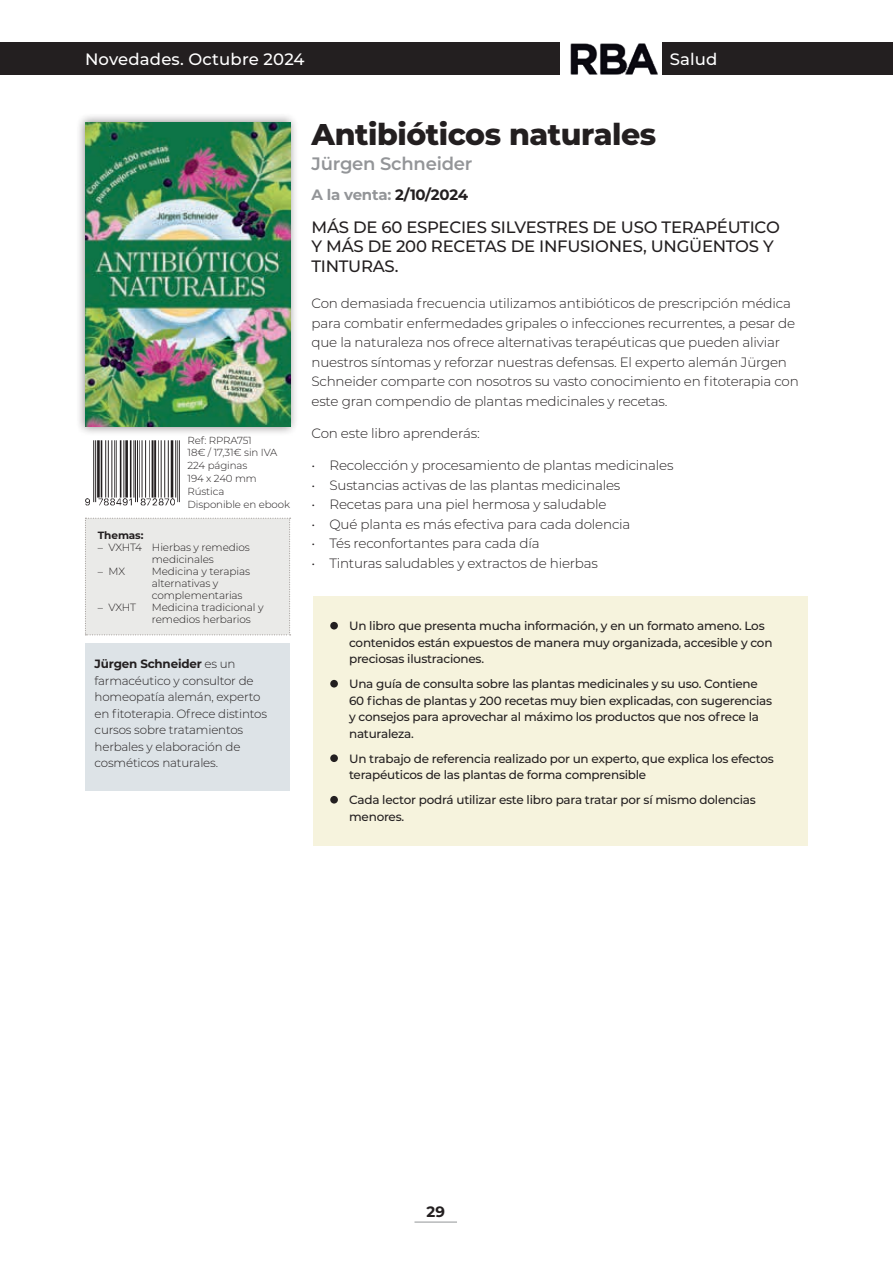
<style>
.page{position:relative;width:893px;height:1263px;background:#fff}
.page>*{position:absolute;margin:0;border:0;box-sizing:border-box;transform-origin:0 0}
.t1{font:800 30px "Montserrat";letter-spacing:-.015em;color:#231f20}
.t2{font:600 18px "Montserrat";letter-spacing:-.01em;color:#939598}
.t3{font:500 16.5px/19.5px "Montserrat";letter-spacing:-.015em;color:#231f20}
.t4{font:500 16.5px "Montserrat";letter-spacing:.01em;color:#fff}
.t5{font:700 15px "Montserrat";letter-spacing:-.015em;color:#939598}
.t6{font:700 15px "Montserrat";color:#231f20}
.t7{font:300 13.5px/19.5px "Montserrat";letter-spacing:-.015em;color:#231f20}
.t8{font:500 12px/16.5px "Montserrat";letter-spacing:-.02em;color:#231f20}
.t9{font:300 12px/16.5px "Montserrat";letter-spacing:-.015em;color:#231f20}
.t10{font:300 10.5px/12px "Montserrat";letter-spacing:-.01em;color:#231f20}
.t11{font:700 10.5px "Montserrat";letter-spacing:-.01em;color:#231f20}
.t12{font:300 10.2px/12.8px "Montserrat";letter-spacing:-.01em;color:#231f20}
.s1{font-weight:700}
.s2{color:#231f20}
</style>
<div class="page">
<img style="left:570px;top:43px;width:88px;height:32px">
<div style="left:314px;top:596px;width:494px;height:250px;background:#f6f3dd"></div>
<div style="left:85px;top:643px;width:205px;height:147px;background:#dde3e7"></div>
<div style="left:330px;top:622px;width:8px;height:7px;background:#231f20;border-radius:50%"></div>
<div style="left:330px;top:680px;width:8px;height:7px;background:#231f20;border-radius:50%"></div>
<div style="left:330px;top:754px;width:8px;height:8px;background:#231f20;border-radius:50%"></div>
<div style="left:330px;top:796px;width:8px;height:7px;background:#231f20;border-radius:50%"></div>
<div style="left:85px;top:518px;width:206px;height:117px;background:#eaeae8"></div>
<img style="left:85px;top:440px;width:95px;height:66px">
<div style="left:76px;top:113px;width:223px;height:323px;background:#231f20;opacity:.5"></div>
<img style="left:85px;top:122px;width:205px;height:305px">
<hr style="left:414px;top:1222px;width:43px;height:1px;background:#939598">
<div style="left:0;top:42px;width:560px;height:32px;background:#231f20"></div>
<div style="left:663px;top:42px;width:230px;height:32px;background:#231f20"></div>
<p class="t4" style="left:670px;top:48px;width:103px">Divulgación</p>
<p class="t4" style="left:85px;top:48px;width:221px">Novedades. Octubre 2024</p>
<p class="t4" style="left:670px;top:48px;width:49px">Salud</p>
<p class="t12" style="left:188px;top:433px;width:104px">Ref: RPRA751<br>18€ / 17,31€ sin IVA<br>224 páginas<br>194 x 240 mm<br>Rústica<br>Disponible en ebook</p>
<p class="t11" style="left:98px;top:528px;width:47px">Themas:</p>
<p class="t10" style="left:152px;top:541px;width:100px;text-indent:-54px">– VXHT4 Hierbas y remedios medicinales</p>
<p class="t10" style="left:98px;top:565px;width:29px">– MX</p>
<p class="t10" style="left:152px;top:565px;width:100px">Medicina y terapias alternativas y complementarias</p>
<p class="t10" style="left:98px;top:601px;width:40px">– VXHT</p>
<p class="t10" style="left:152px;top:601px;width:113px">Medicina tradicional y remedios herbarios</p>
<p class="t9" style="left:95px;top:655px;width:174px"><span class="s1">Jürgen Schneider</span> es un farmacéutico y consultor de homeopatía alemán, experto en fitoterapia. Ofrece distintos cursos sobre tratamientos herbales y elaboración de cosméticos naturales.</p>
<h1 class="t1" style="left:312px;top:112px;width:346px">Antibióticos naturales</h1>
<h2 class="t2" style="left:312px;top:151px;width:162px">Jürgen Schneider</h2>
<p class="t5" style="left:312px;top:184px;width:158px">A la venta: <span class="s2">2/10/2024</span></p>
<p class="t3" style="left:312px;top:216px;width:470px">MÁS DE 60 ESPECIES SILVESTRES DE USO TERAPÉUTICO<br>Y MÁS DE 200 RECETAS DE INFUSIONES, UNGÜENTOS Y<br>TINTURAS.</p>
<p class="t7" style="left:312px;top:293px;width:489px">Con demasiada frecuencia utilizamos antibióticos de prescripción médica para combatir enfermedades gripales o infecciones recurrentes, a pesar de que la naturaleza nos ofrece alternativas terapéuticas que pueden aliviar nuestros síntomas y reforzar nuestras defensas. El experto alemán Jürgen Schneider comparte con nosotros su vasto conocimiento en fitoterapia con este gran compendio de plantas medicinales y recetas.</p>
<p class="t7" style="left:312px;top:423px;width:170px">Con este libro aprenderás:</p>
<p class="t7" style="left:312px;top:455px;width:363px">• Recolección y procesamiento de plantas medicinales</p>
<p class="t7" style="left:312px;top:475px;width:310px">• Sustancias activas de las plantas medicinales</p>
<p class="t7" style="left:312px;top:494px;width:296px">• Recetas para una piel hermosa y saludable</p>
<p class="t7" style="left:312px;top:514px;width:320px">• Qué planta es más efectiva para cada dolencia</p>
<p class="t7" style="left:312px;top:533px;width:230px">• Tés reconfortantes para cada día</p>
<p class="t7" style="left:312px;top:553px;width:288px">• Tinturas saludables y extractos de hierbas</p>
<p class="t8" style="left:349px;top:617px;width:425px">Un libro que presenta mucha información, y en un formato ameno. Los contenidos están expuestos de manera muy organizada, accesible y con preciosas ilustraciones.</p>
<p class="t8" style="left:349px;top:675px;width:424px">Una guía de consulta sobre las plantas medicinales y su uso. Contiene 60 fichas de plantas y 200 recetas muy bien explicadas, con sugerencias y consejos para aprovechar al máximo los productos que nos ofrece la naturaleza.</p>
<p class="t8" style="left:349px;top:750px;width:426px">Un trabajo de referencia realizado por un experto, que explica los efectos terapéuticos de las plantas de forma comprensible</p>
<p class="t8" style="left:349px;top:791px;width:408px">Cada lector podrá utilizar este libro para tratar por sí mismo dolencias menores.</p>
<p class="t6" style="left:427px;top:1201px;width:20px">29</p>
</div>
